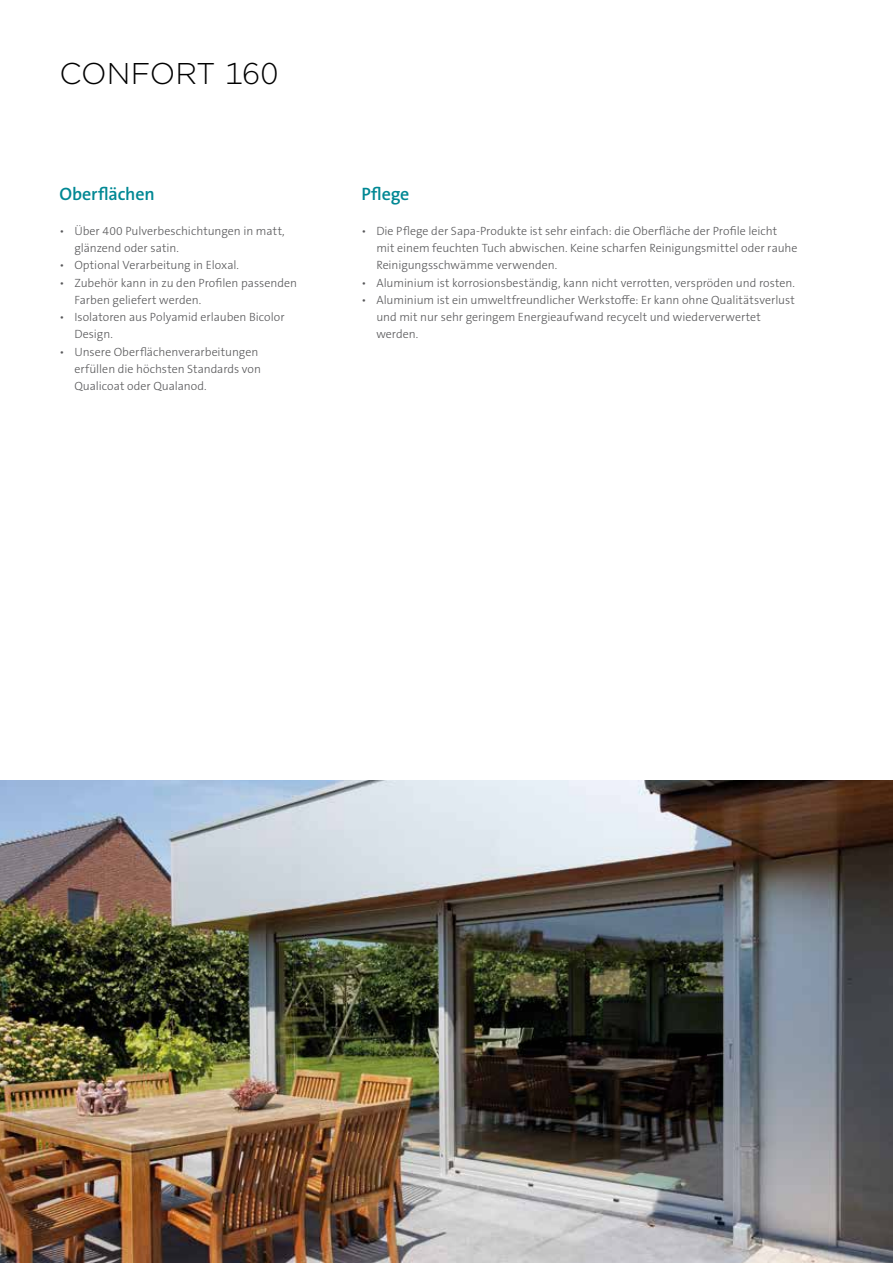
<style>
.page{position:relative;width:893px;height:1263px;background:#fff}
.page>*{position:absolute;margin:0;border:0;box-sizing:border-box;transform-origin:0 0}
.t1{font:300 30px "Gotham";letter-spacing:-.005em;color:#000}
.t2{font:600 18px "The Sans B W6";letter-spacing:-.01em;color:#008894}
.t3{font:300 12px/17.2px "The Sans B W3";color:#58585a}
</style>
<div class="page">
<img style="left:0;top:780px;width:893px;height:483px">
<h1 class="t1" style="left:60px;top:54px;width:220px">CONFORT 160</h1>
<h2 class="t2" style="left:60px;top:183px;width:97px">Oberflächen</h2>
<p class="t3" style="left:74px;top:222px;width:212px;text-indent:-15px">• Über 400 Pulverbeschichtungen in matt, glänzend oder satin.</p>
<p class="t3" style="left:60px;top:257px;width:181px">• Optional Verarbeitung in Eloxal.</p>
<p class="t3" style="left:74px;top:274px;width:224px;text-indent:-15px">• Zubehör kann in zu den Profilen passenden<br>Farben geliefert werden.</p>
<p class="t3" style="left:74px;top:309px;width:212px;text-indent:-15px">• Isolatoren aus Polyamid erlauben Bicolor<br>Design.</p>
<p class="t3" style="left:74px;top:343px;width:188px;text-indent:-15px">• Unsere Oberflächenverarbeitungen erfüllen die höchsten Standards von<br>Qualicoat oder Qualanod.</p>
<h2 class="t2" style="left:361px;top:183px;width:50px">Pflege</h2>
<p class="t3" style="left:376px;top:222px;width:423px;text-indent:-15px">• Die Pflege der Sapa-Produkte ist sehr einfach: die Oberfläche der Profile leicht mit einem feuchten Tuch abwischen. Keine scharfen Reinigungsmittel oder rauhe<br>Reinigungsschwämme verwenden.</p>
<p class="t3" style="left:361px;top:274px;width:435px">• Aluminium ist korrosionsbeständig, kann nicht verrotten, verspröden und rosten.</p>
<p class="t3" style="left:376px;top:291px;width:420px;text-indent:-15px">• Aluminium ist ein umweltfreundlicher Werkstoffe: Er kann ohne Qualitätsverlust und mit nur sehr geringem Energieaufwand recycelt und wiederverwertet werden.</p>
</div>
